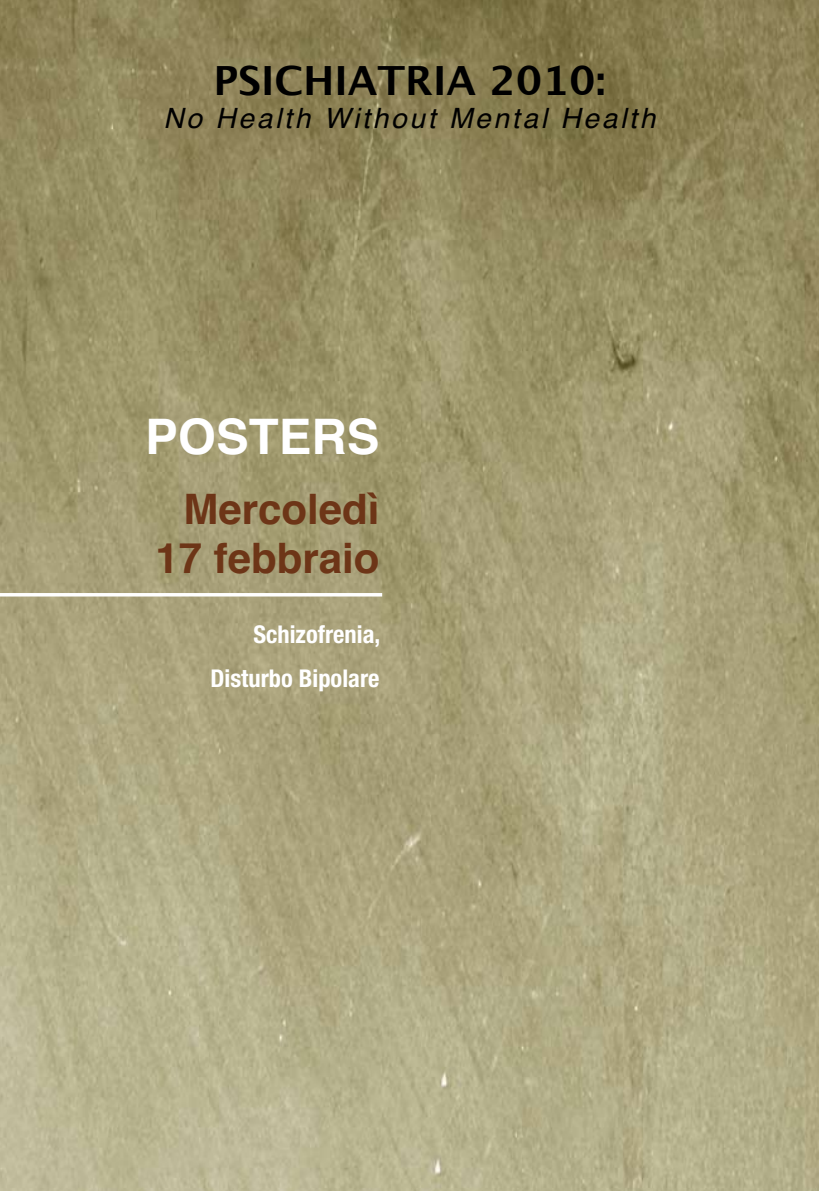
<style>
.page{position:relative;width:819px;height:1191px;background:#fff}
.page>*{position:absolute;margin:0;border:0;box-sizing:border-box;transform-origin:0 0}
.t1{font:700 49px "Helvetica";color:#fff}
.t2{font:700 42px/49px "Helvetica";color:#6d3517;text-align:right}
.t3{font:700 40.25px "Lucida Grande";color:#000}
.t4{font:italic 28px "Helvetica";letter-spacing:.1em;color:#000}
.t5{font:700 condensed 24.5px/43.8px "Helvetica Neue";color:#fff;text-align:right}
</style>
<div class="page">
<img style="left:0;top:0;width:819px;height:1191px">
<hr style="left:0;top:593px;width:382px;height:3px;background:#fff">
<h3 class="t3" style="left:213px;top:47px;width:394px">PSICHIATRIA 2010:</h3>
<p class="t4" style="left:163px;top:96px;width:493px">No Health Without Mental Health</p>
<h1 class="t1" style="left:145px;top:397px;width:137px">POSTER</h1>
<h1 class="t1" style="left:347px;top:397px;width:34px">S</h1>
<h2 class="t2" style="left:155px;top:485px;width:226px">Mercoledì<br>17 febbraio</h2>
<p class="t5" style="left:210px;top:612px;width:171px">Schizofrenia,<br>Disturbo Bipolare</p>
</div>
